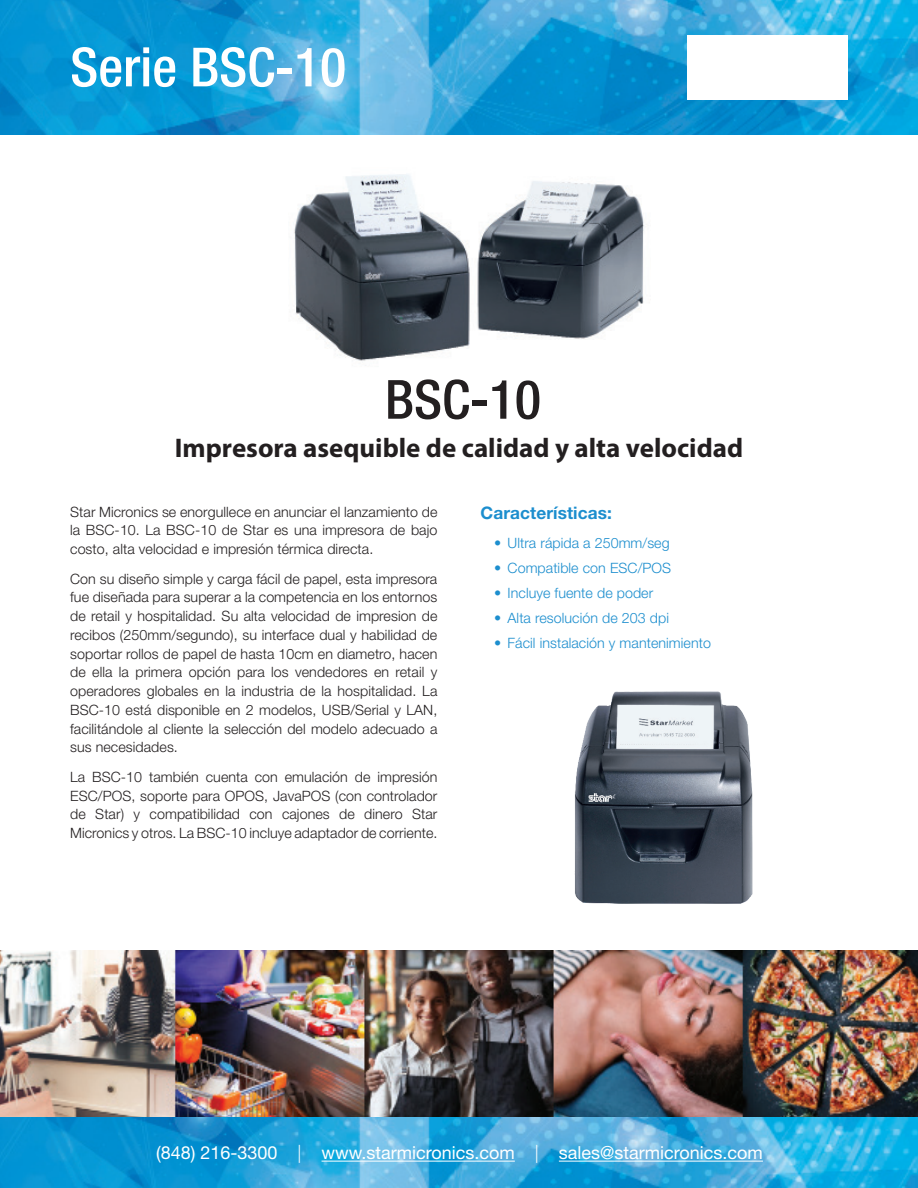
<style>
.page{position:relative;width:918px;height:1188px;background:#fff}
.page>*{position:absolute;margin:0;border:0;box-sizing:border-box;transform-origin:0 0}
.t1{font:500 condensed 54px "Helvetica Neue LT Pro";color:#fff}
.t2{font:500 condensed 54px "Helvetica Neue LT Pro";color:#231f20}
.t3{font:700 27px "Myriad Pro";color:#231f20}
.t4{font:18px "Helvetica Neue LT Std";color:#fff}
.t5{font:700 17.25px "Helvetica Neue LT Std";letter-spacing:.005em;color:#1c8ece}
.t6{font:300 14.25px/18.8px "Helvetica Neue LT Std";letter-spacing:.005em;color:#231f20;text-align:justify}
.t7{font:300 14.25px "Helvetica Neue LT Std";letter-spacing:.005em;color:#1c8ece}
.s1{font-weight:300}
</style>
<div class="page">
<img style="left:0;top:950px;width:918px;height:238px">
<img style="left:0;top:0;width:918px;height:135px">
<hr style="left:322px;top:1161px;width:193px;height:1px;background:#fff">
<hr style="left:559px;top:1161px;width:204px;height:1px;background:#fff">
<img style="left:687px;top:36px;width:161px;height:63px">
<img style="left:294px;top:174px;width:350px;height:187px">
<img style="left:574px;top:691px;width:179px;height:213px">
<h1 class="t1" style="left:70px;top:35px;width:277px">Serie BSC-10</h1>
<h1 class="t2" style="left:385px;top:367px;width:157px">BSC-10</h1>
<h2 class="t3" style="left:175px;top:430px;width:570px">Impresora asequible de calidad y alta velocidad</h2>
<p class="t6" style="left:70px;top:502px;width:369px">Star Micronics se enorgullece en anunciar el lanzamiento de la BSC-10. La BSC-10 de Star es una impresora de bajo costo, alta velocidad e impresión térmica directa.</p>
<p class="t6" style="left:70px;top:569px;width:369px">Con su diseño simple y carga fácil de papel, esta impresora fue diseñada para superar a la competencia en los entornos de retail y hospitalidad. Su alta velocidad de impresion de recibos (250mm/segundo), su interface dual y habilidad de soportar rollos de papel de hasta 10cm en diametro, hacen de ella la primera opción para los vendedores en retail y operadores globales en la industria de la hospitalidad. La BSC-10 está disponible en 2 modelos, USB/Serial y LAN, facilitándole al cliente la selección del modelo adecuado a sus necesidades.</p>
<p class="t6" style="left:70px;top:767px;width:369px">La BSC-10 también cuenta con emulación de impresión ESC/POS, soporte para OPOS, JavaPOS (con controlador de Star) y compatibilidad con cajones de dinero Star Micronics y otros. La BSC-10 incluye adaptador de corriente.</p>
<p class="t5" style="left:481px;top:502px;width:133px">Características:</p>
<p class="t7" style="left:494px;top:534px;width:177px">• Ultra rápida a 250mm/seg</p>
<p class="t7" style="left:494px;top:559px;width:179px">• Compatible con ESC/POS</p>
<p class="t7" style="left:494px;top:584px;width:161px">• Incluye fuente de poder</p>
<p class="t7" style="left:494px;top:609px;width:176px">• Alta resolución de 203 dpi</p>
<p class="t7" style="left:494px;top:634px;width:218px">• Fácil instalación y mantenimiento</p>
<p class="t4" style="left:156px;top:1142px;width:608px">(848) 216-3300 <span class="s1">|</span> www.starmicronics.com <span class="s1">|</span> sales@starmicronics.com</p>
</div>
